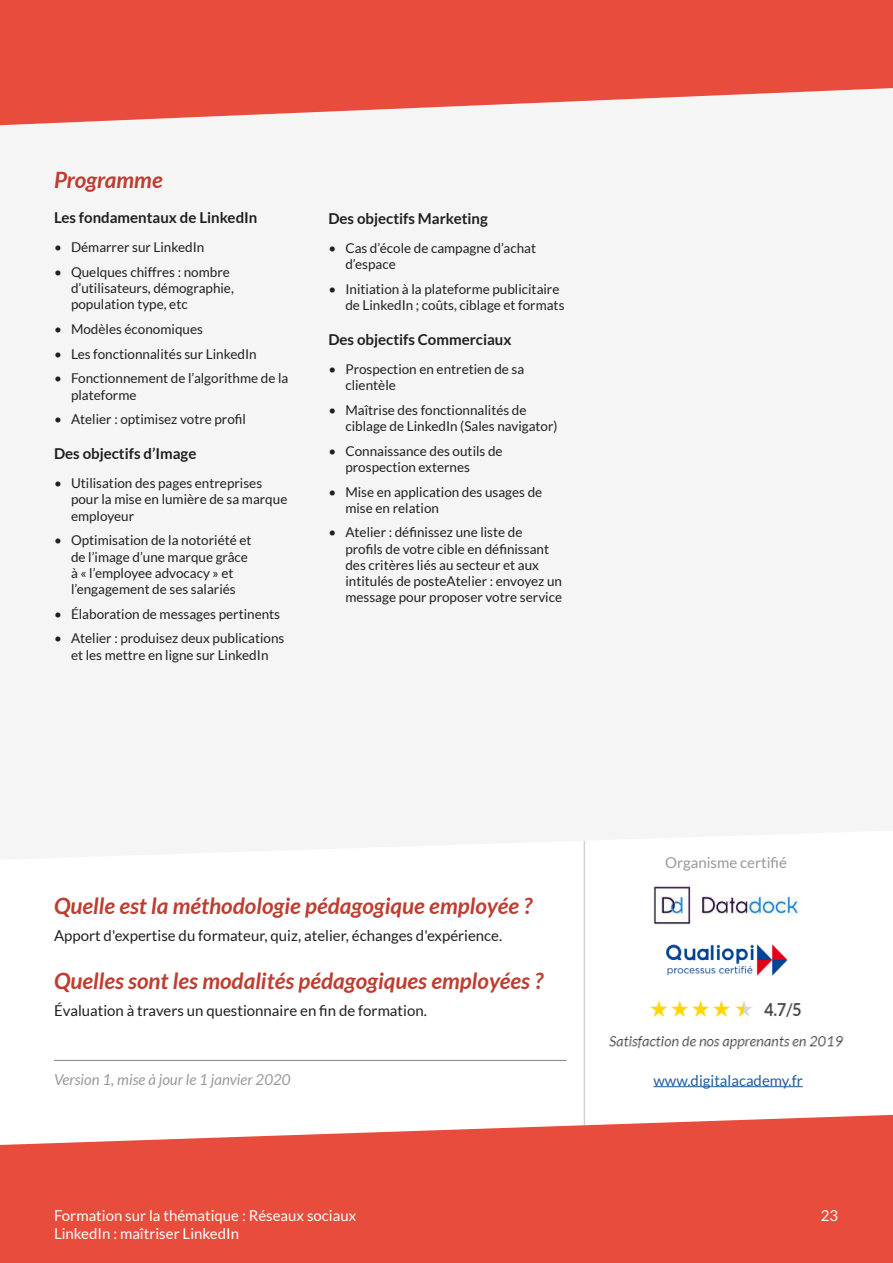
<style>
.page{position:relative;width:893px;height:1263px;background:#fff}
.page>*{position:absolute;margin:0;border:0;box-sizing:border-box;transform-origin:0 0}
.t1{font:italic 700 22.5px "Lato";color:#bf3d30}
.t2{font:15px "Lato";color:#221f1f}
.t3{font:700 15px "Lato";color:#221f1f}
.t4{font:15px/18px "Lato";color:#fff}
.t5{font:italic 15px "Lato";color:#999}
.t6{font:15px "Lato";color:#205d9e}
.t7{font:15px "Lato";color:#999}
.t8{font:13.5px/16.2px "Lato";color:#221f1f}
</style>
<div class="page">
<svg style="left:0;top:0;width:893px;height:126px;fill:#e74c3c"></svg>
<svg style="left:0;top:1114px;width:893px;height:149px;background:#e95f50"></svg>
<img style="left:666px;top:944px;width:122px;height:32px">
<hr style="left:653px;top:1086px;width:150px;height:1px;background:#205d9e">
<img style="left:653px;top:885px;width:146px;height:39px">
<img style="left:609px;top:1000px;width:235px;height:50px">
<hr style="left:54px;top:1060px;width:513px;height:1px;background:#828282">
<h1 class="t1" style="left:54px;top:168px;width:110px">Programme</h1>
<p class="t3" style="left:54px;top:212px;width:205px">Les fondamentaux de LinkedIn</p>
<p class="t8" style="left:54px;top:239px;width:152px">• Démarrer sur LinkedIn</p>
<p class="t8" style="left:71px;top:264px;width:164px;text-indent:-17px">• Quelques chiffres : nombre d’utilisateurs, démographie, population type, etc</p>
<p class="t8" style="left:54px;top:321px;width:150px">• Modèles économiques</p>
<p class="t8" style="left:54px;top:346px;width:204px">• Les fonctionnalités sur LinkedIn</p>
<p class="t8" style="left:71px;top:370px;width:219px;text-indent:-17px">• Fonctionnement de l’algorithme de la plateforme</p>
<p class="t8" style="left:54px;top:411px;width:194px">• Atelier : optimisez votre profil</p>
<p class="t3" style="left:54px;top:448px;width:144px">Des objectifs d’Image</p>
<p class="t8" style="left:71px;top:475px;width:218px;text-indent:-17px">• Utilisation des pages entreprises pour la mise en lumière de sa marque employeur</p>
<p class="t8" style="left:71px;top:532px;width:182px;text-indent:-17px">• Optimisation de la notoriété et de l’image d’une marque grâce à « l’employee advocacy » et l’engagement de ses salariés</p>
<p class="t8" style="left:54px;top:606px;width:228px">• Élaboration de messages pertinents</p>
<p class="t8" style="left:54px;top:630px;width:232px;text-align:center">• Atelier : produisez deux publications et les mettre en ligne sur LinkedIn</p>
<p class="t3" style="left:328px;top:212px;width:161px">Des objectifs Marketing</p>
<p class="t8" style="left:345px;top:240px;width:192px;text-indent:-17px">• Cas d’école de campagne d’achat d’espace</p>
<p class="t8" style="left:345px;top:281px;width:221px;text-indent:-17px">• Initiation à la plateforme publicitaire de LinkedIn ; coûts, ciblage et formats</p>
<p class="t3" style="left:328px;top:333px;width:185px">Des objectifs Commerciaux</p>
<p class="t8" style="left:345px;top:361px;width:180px;text-indent:-17px">• Prospection en entretien de sa clientèle</p>
<p class="t8" style="left:345px;top:402px;width:214px;text-indent:-17px">• Maîtrise des fonctionnalités de ciblage de LinkedIn (Sales navigator)</p>
<p class="t8" style="left:345px;top:443px;width:159px;text-indent:-17px">• Connaissance des outils de prospection externes</p>
<p class="t8" style="left:345px;top:484px;width:198px;text-indent:-17px">• Mise en application des usages de mise en relation</p>
<p class="t8" style="left:345px;top:524px;width:218px;text-indent:-17px">• Atelier : définissez une liste de profils de votre cible en définissant des critères liés au secteur et aux intitulés de posteAtelier : envoyez un message pour proposer votre service</p>
<h1 class="t1" style="left:54px;top:894px;width:480px">Quelle est la méthodologie pédagogique employée ?</h1>
<p class="t2" style="left:54px;top:927px;width:450px">Apport d'expertise du formateur, quiz, atelier, échanges d'expérience.</p>
<h1 class="t1" style="left:54px;top:969px;width:491px">Quelles sont les modalités pédagogiques employées ?</h1>
<p class="t2" style="left:54px;top:1002px;width:374px">Évaluation à travers un questionnaire en fin de formation.</p>
<p class="t5" style="left:54px;top:1074px;width:238px">Version 1, mise à jour le 1 janvier 2020</p>
<p class="t7" style="left:665px;top:854px;width:123px">Organisme certifié</p>
<p class="t6" style="left:653px;top:1072px;width:151px">www.digitalacademy.fr</p>
<p class="t4" style="left:54px;top:1207px;width:304px">Formation sur la thématique : Réseaux sociaux<br>LinkedIn : maîtriser LinkedIn</p>
<p class="t4" style="left:821px;top:1207px;width:19px">23</p>
</div>
